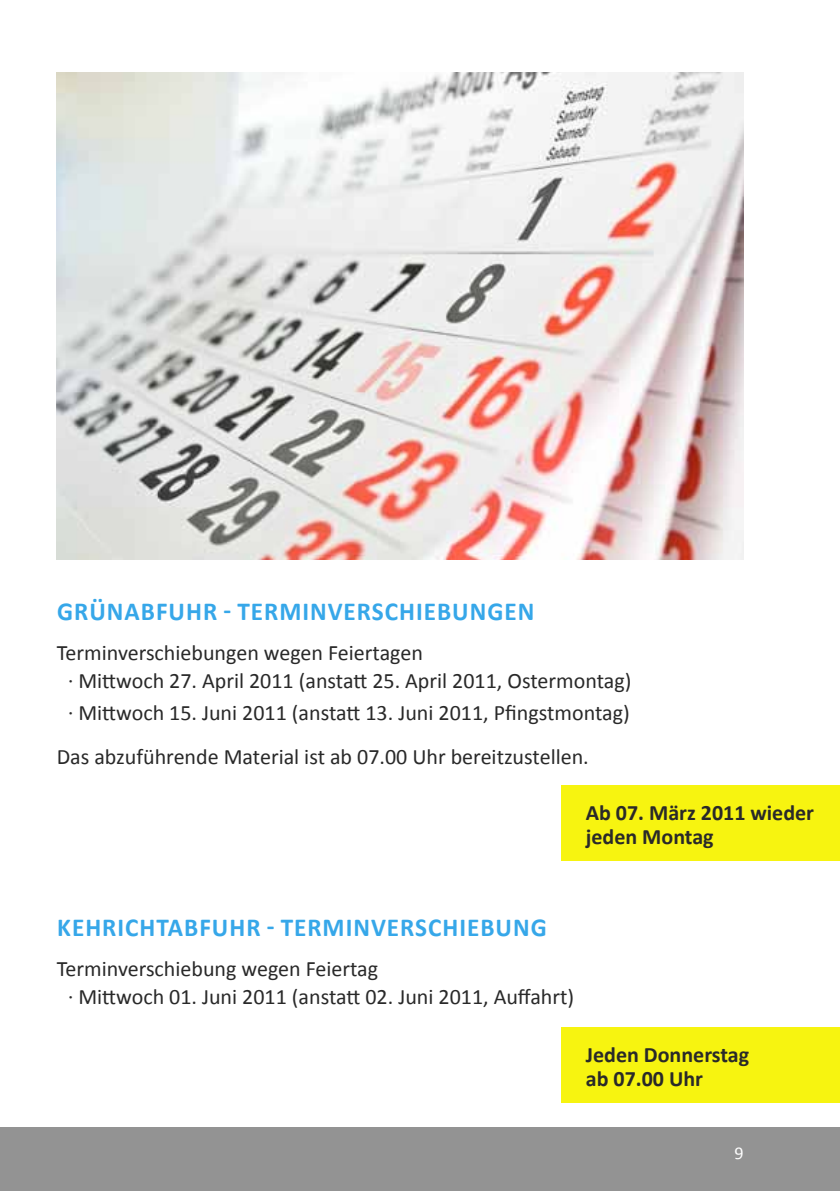
<style>
.page{position:relative;width:840px;height:1191px;background:#fff}
.page>*{position:absolute;margin:0;border:0;box-sizing:border-box;transform-origin:0 0}
.t1{font:700 26px "Calibri";letter-spacing:.04em;color:#36a7e9}
.t2{font:22px/28px "Calibri";color:#292929}
.t3{font:700 22px/24px "Calibri";color:#292929}
.t4{font:18px "Calibri";color:#fff}
.s1{font-family:"Frutiger LT";font-weight:300;font-stretch:condensed}
</style>
<div class="page">
<div style="left:0;top:1127px;width:839px;height:64px;background:#939393"></div>
<div style="left:561px;top:785px;width:278px;height:76px;background:#f7f410"></div>
<img style="left:57px;top:72px;width:686px;height:488px">
<div style="left:561px;top:1027px;width:278px;height:76px;background:#f7f410"></div>
<p class="t1" style="left:57px;top:595px;width:478px">GRÜNABFUHR - TERMINVERSCHIEBUNGEN</p>
<p class="t2" style="left:68px;top:638px;width:564px;text-indent:-11px">Terminverschiebungen wegen Feiertagen<br><span class="s1">·</span> Mittwoch 27. April 2011 (anstatt 25. April 2011, Ostermontag)</p>
<p class="t2" style="left:57px;top:690px;width:574px;line-height:44px;text-indent:11px"><span class="s1">·</span> Mittwoch 15. Juni 2011 (anstatt 13. Juni 2011, Pfingstmontag)<br>Das abzuführende Material ist ab 07.00 Uhr bereitzustellen.</p>
<p class="t3" style="left:585px;top:799px;width:230px">AB 07. MÄRZ 2011 WIEDER<br>JEDEN MONTAG</p>
<p class="t1" style="left:57px;top:911px;width:490px">KEHRICHTABFUHR - TERM INVERSCHIEBUNG</p>
<p class="t2" style="left:68px;top:954px;width:507px;text-indent:-11px">Terminverschiebung wegen Feiertag<br><span class="s1">·</span> Mittwoch 01. Juni 2011 (anstatt 02. Juni 2011, Auffahrt)</p>
<p class="t3" style="left:585px;top:1041px;width:165px">JEDEN DONNERSTAG<br>AB 07.00 UHR</p>
<p class="t4" style="left:734px;top:1141px;width:11px">9</p>
</div>
